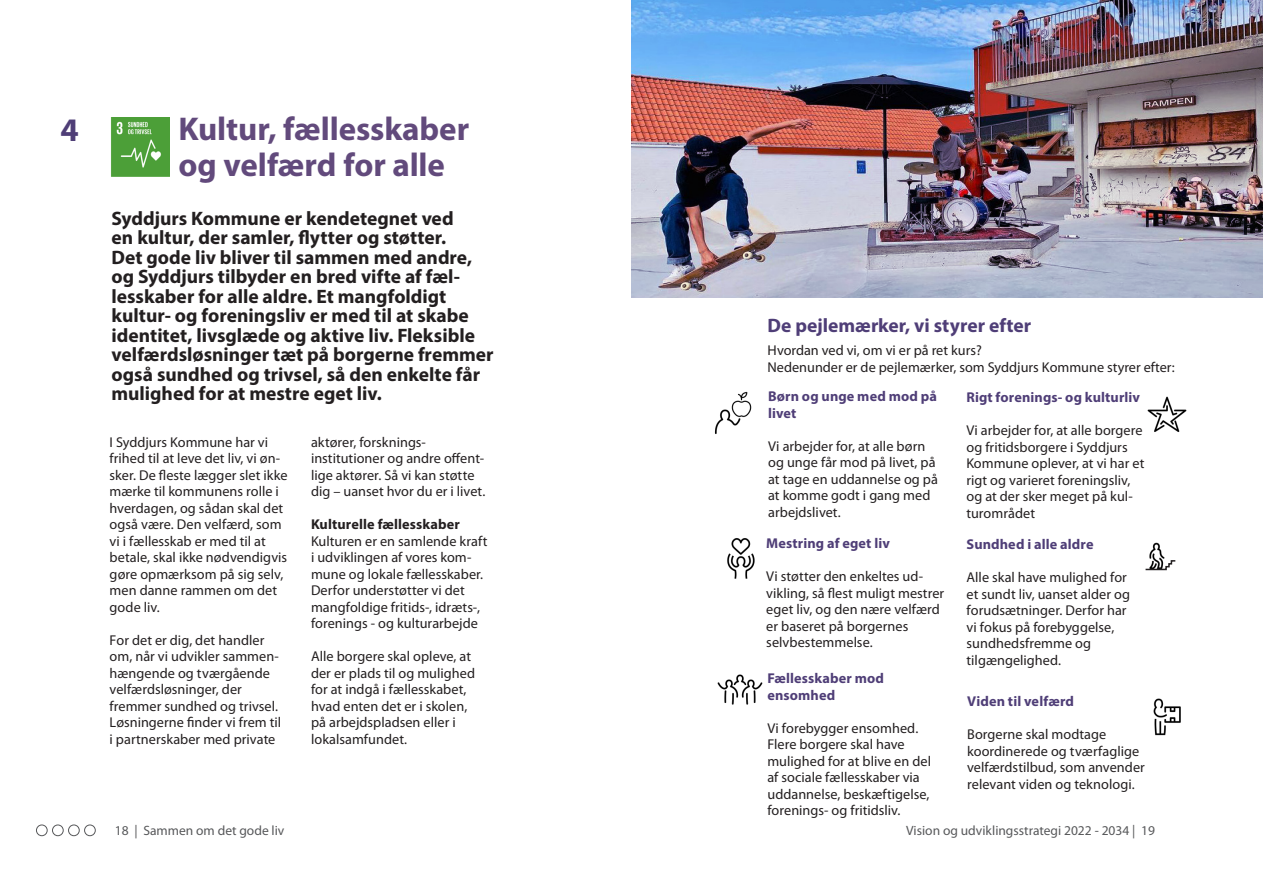
<style>
.page{position:relative;width:1263px;height:893px;background:#fff}
.page>*{position:absolute;margin:0;border:0;box-sizing:border-box;transform-origin:0 0}
.t1{font:700 33px "Myriad Pro";letter-spacing:-.005em;color:#624a7c}
.t2{font:700 33px "Myriad Pro";color:#4f3e77}
.t3{font:700 19.5px/19.5px "Myriad Pro";color:#231f20}
.t4{font:700 19.5px "Myriad Pro";color:#4f3e77}
.t5{font:14.25px/16.5px "Myriad Pro";letter-spacing:.005em;color:#231f20}
.t6{font:700 14.25px/16.5px "Myriad Pro";letter-spacing:.01em;color:#4f3e77}
.t7{font:700 14.25px "Myriad Pro";letter-spacing:.01em;color:#231f20}
.t8{font:13.5px "Myriad Pro";color:#57585a}
</style>
<div class="page">
<img style="left:727px;top:538px;width:28px;height:41px">
<img style="left:1153px;top:698px;width:28px;height:38px">
<img style="left:717px;top:674px;width:46px;height:31px">
<img style="left:631px;top:0;width:632px;height:298px">
<img style="left:714px;top:410px;width:24px;height:24px">
<img style="left:723px;top:391px;width:29px;height:33px">
<img style="left:1147px;top:396px;width:40px;height:36px">
<img style="left:1149px;top:542px;width:16px;height:17px">
<svg style="left:1145px;top:559px;width:31px;height:12px"></svg>
<img style="left:111px;top:117px;width:58px;height:59px">
<div style="left:36px;top:825px;width:12px;height:11px;border:1px solid #57585a;border-radius:50%"></div>
<div style="left:68px;top:825px;width:12px;height:11px;border:1px solid #57585a;border-radius:50%"></div>
<div style="left:52px;top:825px;width:12px;height:11px;border:1px solid #57585a;border-radius:50%"></div>
<div style="left:84px;top:825px;width:12px;height:11px;border:1px solid #57585a;border-radius:50%"></div>
<p class="t2" style="left:61px;top:108px;width:20px">4</p>
<p class="t1" style="left:179px;top:107px;width:292px">Kultur, fællesskaber</p>
<p class="t1" style="left:179px;top:143px;width:268px">og velfærd for alle</p>
<p class="t3" style="left:112px;top:208px;width:383px">Syddjurs Kommune er kendetegnet ved<br>en kultur, der samler, flytter og støtter.<br>Det gode liv bliver til sammen med andre, og Syddjurs tilbyder en bred vifte af fæl&shy;lesskaber for alle aldre. Et mangfoldigt kultur- og foreningsliv er med til at skabe identitet, livsglæde og aktive liv. Fleksible velfærdsløsninger tæt på borgerne fremmer også sundhed og trivsel, så den enkelte får mulighed for at mestre eget liv.</p>
<p class="t5" style="left:110px;top:433px;width:160px">I Syddjurs Kommune har vi</p>
<p class="t5" style="left:110px;top:450px;width:179px">frihed til at leve det liv, vi øn&shy;sker. De fleste lægger slet ikke mærke til kommunens rolle i hverdagen, og sådan skal det også være. Den velfærd, som vi i fællesskab er med til at betale, skal ikke nødvendigvis gøre opmærksom på sig selv, men danne rammen om det gode liv.</p>
<p class="t5" style="left:110px;top:631px;width:173px">For det er dig, det handler om, når vi udvikler sammen&shy;hængende og tværgående velfærdsløsninger, der fremmer sundhed og trivsel.<br>Løsningerne finder vi frem til i partnerskaber med private</p>
<p class="t5" style="left:311px;top:433px;width:176px">aktører, forsknings&shy;institutioner og andre offent&shy;lige aktører. Så vi kan støtte dig – uanset hvor du er i livet.</p>
<p class="t7" style="left:311px;top:515px;width:150px">Kulturelle fællesskaber</p>
<p class="t5" style="left:311px;top:532px;width:178px">Kulturen er en samlende kraft i udviklingen af vores kom&shy;mune og lokale fællesskaber.</p>
<p class="t5" style="left:311px;top:582px;width:171px">Derfor understøtter vi det mangfoldige fritids-, idræts-, forenings - og kulturarbejde</p>
<p class="t5" style="left:311px;top:648px;width:166px">Alle borgere skal opleve, at der er plads til og mulighed for at indgå i fællesskabet, hvad enten det er i skolen, på arbejdspladsen eller i lokalsamfundet.</p>
<p class="t4" style="left:767px;top:313px;width:265px">De pejlemærker, vi styrer efter</p>
<p class="t5" style="left:767px;top:342px;width:216px">Hvordan ved vi, om vi er på ret kurs?</p>
<p class="t5" style="left:767px;top:359px;width:409px">Nedenunder er de pejlemærker, som Syddjurs Kommune styrer efter:</p>
<p class="t6" style="left:768px;top:388px;width:170px">Børn og unge med mod på livet</p>
<p class="t5" style="left:768px;top:437px;width:171px">Vi arbejder for, at alle børn og unge får mod på livet, på at tage en uddannelse og på at komme godt i gang med arbejdslivet.</p>
<p class="t6" style="left:766px;top:535px;width:125px">Mestring af eget liv</p>
<p class="t5" style="left:766px;top:568px;width:179px">Vi støtter den enkeltes ud&shy;vikling, så flest muligt mestrer eget liv, og den nære velfærd er baseret på borgernes selvbestemmelse.</p>
<p class="t6" style="left:767px;top:670px;width:118px">Fællesskaber mod ensomhed</p>
<p class="t5" style="left:767px;top:719px;width:165px">Vi forebygger ensomhed.<br>Flere borgere skal have mulighed for at blive en del af sociale fællesskaber via uddannelse, beskæftigelse, forenings- og fritidsliv.</p>
<p class="t6" style="left:966px;top:389px;width:175px">Rigt forenings- og kulturliv</p>
<p class="t5" style="left:966px;top:422px;width:179px">Vi arbejder for, at alle borgere og fritidsborgere i Syddjurs<br>Kommune oplever, at vi har et rigt og varieret foreningsliv,</p>
<p class="t5" style="left:966px;top:488px;width:168px">og at der sker meget på kul&shy;turområdet</p>
<p class="t6" style="left:966px;top:536px;width:129px">Sundhed i alle aldre</p>
<p class="t5" style="left:966px;top:569px;width:165px">Alle skal have mulighed for et sundt liv, uanset alder og forudsætninger. Derfor har vi fokus på forebyggelse, sundhedsfremme og tilgængelighed.</p>
<p class="t6" style="left:967px;top:693px;width:108px">Viden til velfærd</p>
<p class="t5" style="left:967px;top:726px;width:179px">Borgerne skal modtage koordinerede og tværfaglige velfærdstilbud, som anvender relevant viden og teknologi.</p>
<p class="t8" style="left:115px;top:822px;width:171px">18 | Sammen om det gode liv</p>
<p class="t8" style="left:906px;top:822px;width:250px">Vision og udviklingsstrategi 2022 - 2034 | 19</p>
</div>
